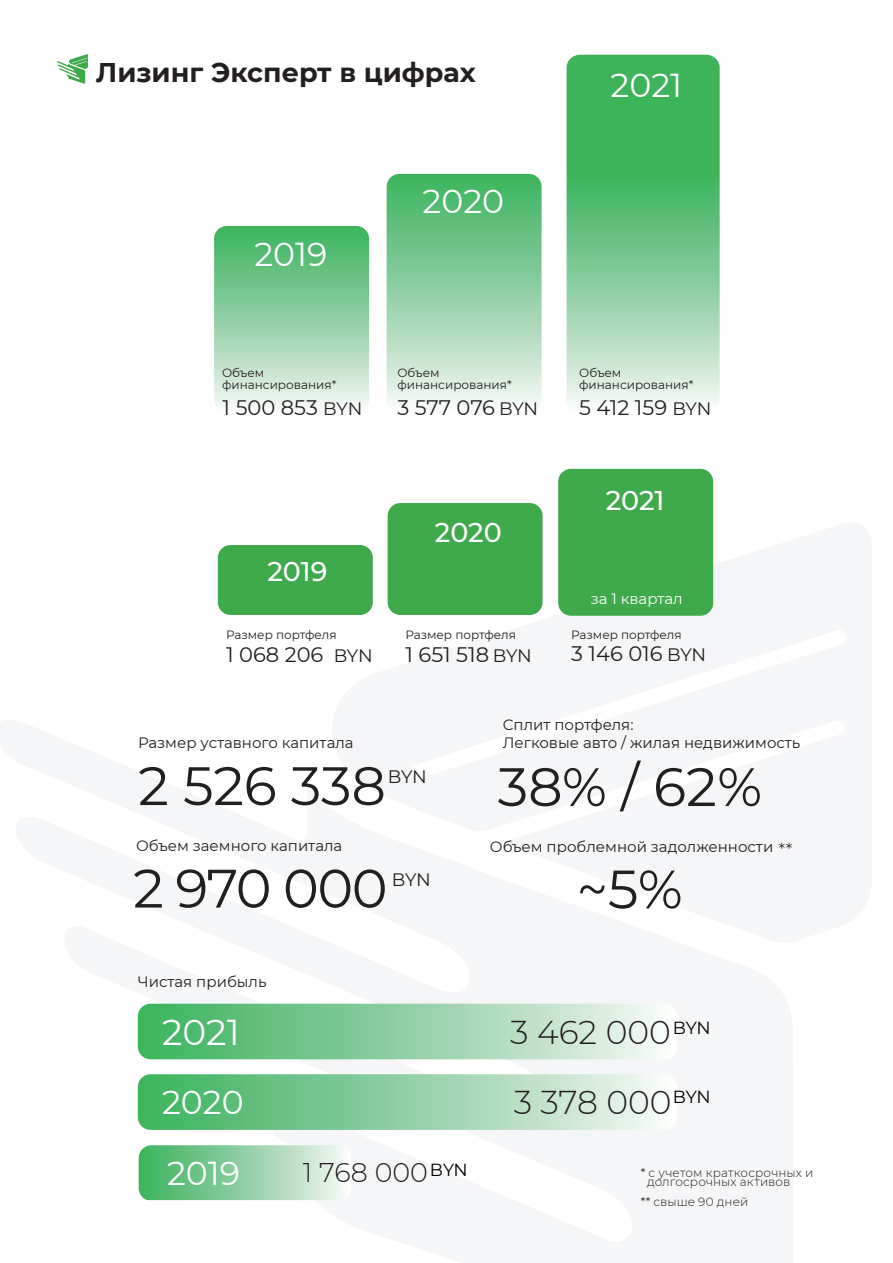
<style>
.page{position:relative;width:893px;height:1263px;background:#fff}
.page>*{position:absolute;margin:0;border:0;box-sizing:border-box;transform-origin:0 0}
.t1{font:54px "Montserrat";letter-spacing:-.005em;color:#231f20}
.t2{font:36px "Montserrat";color:#fff}
.t3{font:33.15px "Montserrat";color:#fff}
.t4{font:300 33px "Montserrat";color:#231f20}
.t5{font:700 27px "Montserrat";color:#231f20}
.t6{font:500 27px "Montserrat";letter-spacing:-.005em;color:#fff}
.t7{font:300 27px "Montserrat";color:#231f20}
.t8{font:21px "Montserrat";color:#231f20}
.t9{font:18px "Montserrat";letter-spacing:-.015em;color:#231f20}
.t10{font:300 18px "Montserrat";color:#231f20}
.t11{font:17.55px "Montserrat";letter-spacing:-.015em;color:#000}
.t12{font:15px "Montserrat";color:#231f20}
.t13{font:15px "Montserrat";color:#fff}
.t14{font:12px/12px "Montserrat";color:#231f20}
.t15{font:300 12px/9px "Montserrat";letter-spacing:.01em;color:#231f20}
.s1{font-weight:400}
</style>
<div class="page">
<svg style="left:57px;top:54px;width:31px;height:30px"></svg>
<svg style="left:139px;top:1145px;width:205px;height:55px;background:#93d1a5"></svg>
<svg style="left:138px;top:1074px;width:521px;height:56px;background:#93d1a5"></svg>
<div style="left:218px;top:545px;width:155px;height:70px;background:#3faa4b;border-radius:13px"></div>
<div style="left:388px;top:503px;width:155px;height:112px;background:#3faa4b;border-radius:13px"></div>
<div style="left:558px;top:469px;width:155px;height:147px;background:#3faa4b;border-radius:13px"></div>
<svg style="left:567px;top:55px;width:153px;height:350px;background:#76c78b"></svg>
<svg style="left:214px;top:226px;width:155px;height:181px;background:#92d1a4"></svg>
<svg style="left:387px;top:174px;width:155px;height:231px;background:#92d1a4"></svg>
<svg style="left:138px;top:1004px;width:521px;height:55px;background:#92d1a4"></svg>
<p class="t5" style="left:96px;top:53px;width:381px">Лизинг Эксперт в цифрах</p>
<h3 class="t3" style="left:254px;top:231px;width:74px">2019</h3>
<h3 class="t3" style="left:423px;top:178px;width:83px">2020</h3>
<h3 class="t3" style="left:611px;top:62px;width:73px">2021</h3>
<p class="t14" style="left:222px;top:366px;width:116px">Объем финансирования*</p>
<p class="t14" style="left:397px;top:366px;width:116px">Объем финансирования*</p>
<p class="t14" style="left:579px;top:366px;width:116px">Объем финансирования*</p>
<p class="t8" style="left:223px;top:393px;width:97px">1 500 853</p>
<p class="t9" style="left:323px;top:397px;width:41px">BYN</p>
<p class="t8" style="left:397px;top:393px;width:99px">3 577 076</p>
<p class="t9" style="left:499px;top:397px;width:41px">BYN</p>
<p class="t8" style="left:579px;top:393px;width:90px">5 412 159</p>
<p class="t9" style="left:672px;top:397px;width:41px">BYN</p>
<p class="t6" style="left:268px;top:553px;width:61px">2019</p>
<p class="t14" style="left:226px;top:628px;width:112px">Размер портфеля</p>
<p class="t8" style="left:226px;top:640px;width:99px">1 068 206</p>
<p class="t9" style="left:334px;top:643px;width:41px">BYN</p>
<p class="t6" style="left:435px;top:514px;width:68px">2020</p>
<p class="t14" style="left:405px;top:628px;width:112px">Размер портфеля</p>
<p class="t8" style="left:405px;top:640px;width:85px">1 651 518</p>
<p class="t9" style="left:493px;top:643px;width:41px">BYN</p>
<p class="t6" style="left:606px;top:482px;width:60px">2021</p>
<p class="t13" style="left:591px;top:589px;width:93px">за 1 квартал</p>
<p class="t14" style="left:571px;top:628px;width:112px">Размер портфеля</p>
<p class="t8" style="left:571px;top:639px;width:93px">3 146 016</p>
<p class="t9" style="left:667px;top:643px;width:41px">BYN</p>
<p class="t12" style="left:138px;top:732px;width:217px">Размер уставного капитала</p>
<p class="t1" style="left:138px;top:749px;width:249px">2 526 338</p>
<p class="t9" style="left:388px;top:764px;width:41px">BYN</p>
<p class="t12" style="left:136px;top:835px;width:208px">Объем заемного капитала</p>
<p class="t1" style="left:133px;top:851px;width:256px">2 970 000</p>
<p class="t9" style="left:392px;top:867px;width:41px">BYN</p>
<p class="t12" style="left:138px;top:972px;width:130px">Чистая прибыль</p>
<p class="t12" style="left:503px;top:714px;width:132px">Сплит портфеля:</p>
<p class="t12" style="left:503px;top:732px;width:299px">Легковые авто / жилая недвижимость</p>
<p class="t1" style="left:498px;top:750px;width:266px">38% / 62%</p>
<p class="t12" style="left:490px;top:836px;width:285px">Объем проблемной задолженности</p>
<p class="t1" style="left:577px;top:852px;width:107px">~5%</p>
<p class="t10" style="left:779px;top:837px;width:15px">**</p>
<p class="t2" style="left:162px;top:1007px;width:79px">2021</p>
<p class="t4" style="left:510px;top:1010px;width:162px">3 462 000</p>
<p class="t11" style="left:673px;top:1015px;width:39px">BYN</p>
<h3 class="t3" style="left:162px;top:1079px;width:83px">2020</h3>
<h3 class="t3" style="left:167px;top:1150px;width:74px">2019</h3>
<p class="t7" style="left:303px;top:1153px;width:127px">1 768 000</p>
<p class="t11" style="left:430px;top:1158px;width:39px">BYN</p>
<p class="t4" style="left:514px;top:1080px;width:159px">3 378 000</p>
<p class="t11" style="left:673px;top:1085px;width:39px">BYN</p>
<p class="t15" style="left:647px;top:1168px;width:168px;text-indent:-6px"><span class="s1">*</span> с учетом краткосрочных и долгосрочных активов</p>
<p class="t15" style="left:641px;top:1196px;width:109px"><span class="s1">**</span> свыше 90 дней</p>
</div>
